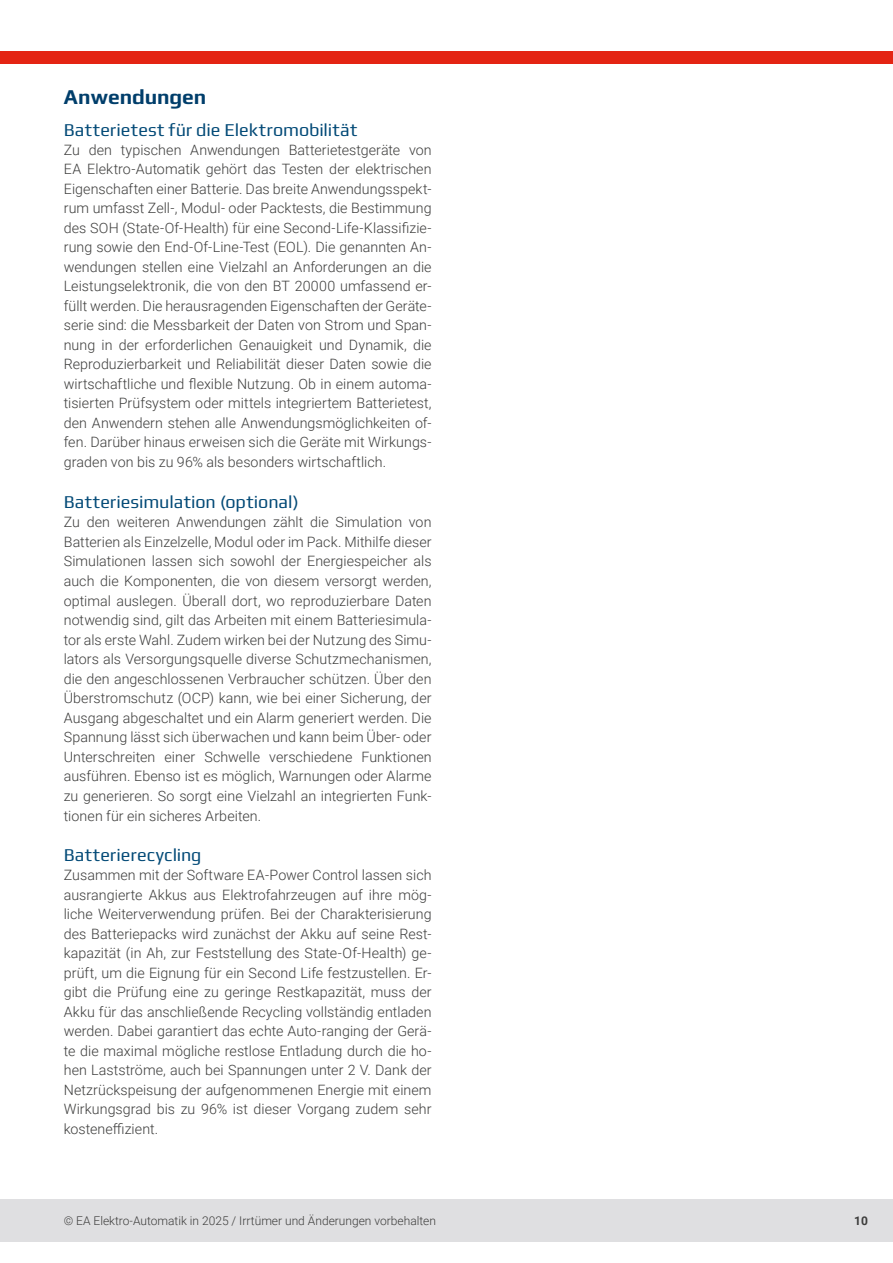
<style>
.page{position:relative;width:893px;height:1263px;background:#fff}
.page>*{position:absolute;margin:0;border:0;box-sizing:border-box;transform-origin:0 0}
.t1{font:700 21px "Play";letter-spacing:-.005em;color:#003e6b}
.t2{font:18px "Play";letter-spacing:.005em;color:#034a77}
.t3{font:300 14.25px/19.5px "Roboto";letter-spacing:.005em;color:#3d3d3c;text-align:justify}
.t4{font:300 12px "Roboto";color:#3d3d3c}
.t5{font:700 12px "Roboto";color:#3d3d3c}
</style>
<div class="page">
<div style="left:0;top:1199px;width:893px;height:43px;background:#dfdfe1"></div>
<div style="left:0;top:51px;width:893px;height:13px;background:#e42413"></div>
<h1 class="t1" style="left:64px;top:82px;width:144px">Anwendungen</h1>
<p class="t2" style="left:64px;top:117px;width:295px">Batterietest für die Elektromobilität</p>
<p class="t3" style="left:64px;top:139px;width:369px">Zu den typischen Anwendungen Batterietestgeräte von EA Elektro-Automatik gehört das Testen der elektrischen Eigenschaften einer Batterie. Das breite Anwendungsspekt&shy;rum umfasst Zell-, Modul- oder Packtests, die Bestimmung des SOH (State-Of-Health) für eine Second-Life-Klassifizie&shy;rung sowie den End-Of-Line-Test (EOL). Die genannten An&shy;wendungen stellen eine Vielzahl an Anforderungen an die Leistungselektronik, die von den BT 20000 umfassend er&shy;füllt werden. Die herausragenden Eigenschaften der Geräte&shy;serie sind: die Messbarkeit der Daten von Strom und Span&shy;nung in der erforderlichen Genauigkeit und Dynamik, die Reproduzierbarkeit und Reliabilität dieser Daten sowie die wirtschaftliche und flexible Nutzung. Ob in einem automa&shy;tisierten Prüfsystem oder mittels integriertem Batterietest, den Anwendern stehen alle Anwendungsmöglichkeiten of&shy;fen. Darüber hinaus erweisen sich die Geräte mit Wirkungs&shy;graden von bis zu 96% als besonders wirtschaftlich.</p>
<p class="t2" style="left:64px;top:489px;width:236px">Batteriesimulation (optional)</p>
<p class="t3" style="left:64px;top:512px;width:369px">Zu den weiteren Anwendungen zählt die Simulation von Batterien als Einzelzelle, Modul oder im Pack. Mithilfe dieser Simulationen lassen sich sowohl der Energiespeicher als auch die Komponenten, die von diesem versorgt werden, optimal auslegen. Überall dort, wo reproduzierbare Daten notwendig sind, gilt das Arbeiten mit einem Batteriesimula&shy;tor als erste Wahl. Zudem wirken bei der Nutzung des Simu&shy;lators als Versorgungsquelle diverse Schutzmechanismen, die den angeschlossenen Verbraucher schützen. Über den Überstromschutz (OCP) kann, wie bei einer Sicherung, der Ausgang abgeschaltet und ein Alarm generiert werden. Die Spannung lässt sich überwachen und kann beim Über- oder Unterschreiten einer Schwelle verschiedene Funktionen ausführen. Ebenso ist es möglich, Warnungen oder Alarme zu generieren. So sorgt eine Vielzahl an integrierten Funk&shy;tionen für ein sicheres Arbeiten.</p>
<p class="t2" style="left:64px;top:842px;width:139px">Batterierecycling</p>
<p class="t3" style="left:64px;top:865px;width:369px">Zusammen mit der Software EA-Power Control lassen sich ausrangierte Akkus aus Elektrofahrzeugen auf ihre mög&shy;liche Weiterverwendung prüfen. Bei der Charakterisierung des Batteriepacks wird zunächst der Akku auf seine Rest&shy;kapazität (in Ah, zur Feststellung des State-Of-Health) ge&shy;prüft, um die Eignung für ein Second Life festzustellen. Er&shy;gibt die Prüfung eine zu geringe Restkapazität, muss der Akku für das anschließende Recycling vollständig entladen werden. Dabei garantiert das echte Auto-ranging der Gerä&shy;te die maximal mögliche restlose Entladung durch die ho&shy;hen Lastströme, auch bei Spannungen unter 2 V. Dank der Netzrückspeisung der aufgenommenen Energie mit einem Wirkungsgrad bis zu 96% ist dieser Vorgang zudem sehr kosteneffizient.</p>
<p class="t4" style="left:64px;top:1212px;width:374px">© EA Elektro-Automatik in 2025 / Irrtümer und Änderungen vorbehalten</p>
<p class="t5" style="left:854px;top:1212px;width:15px">10</p>
</div>
